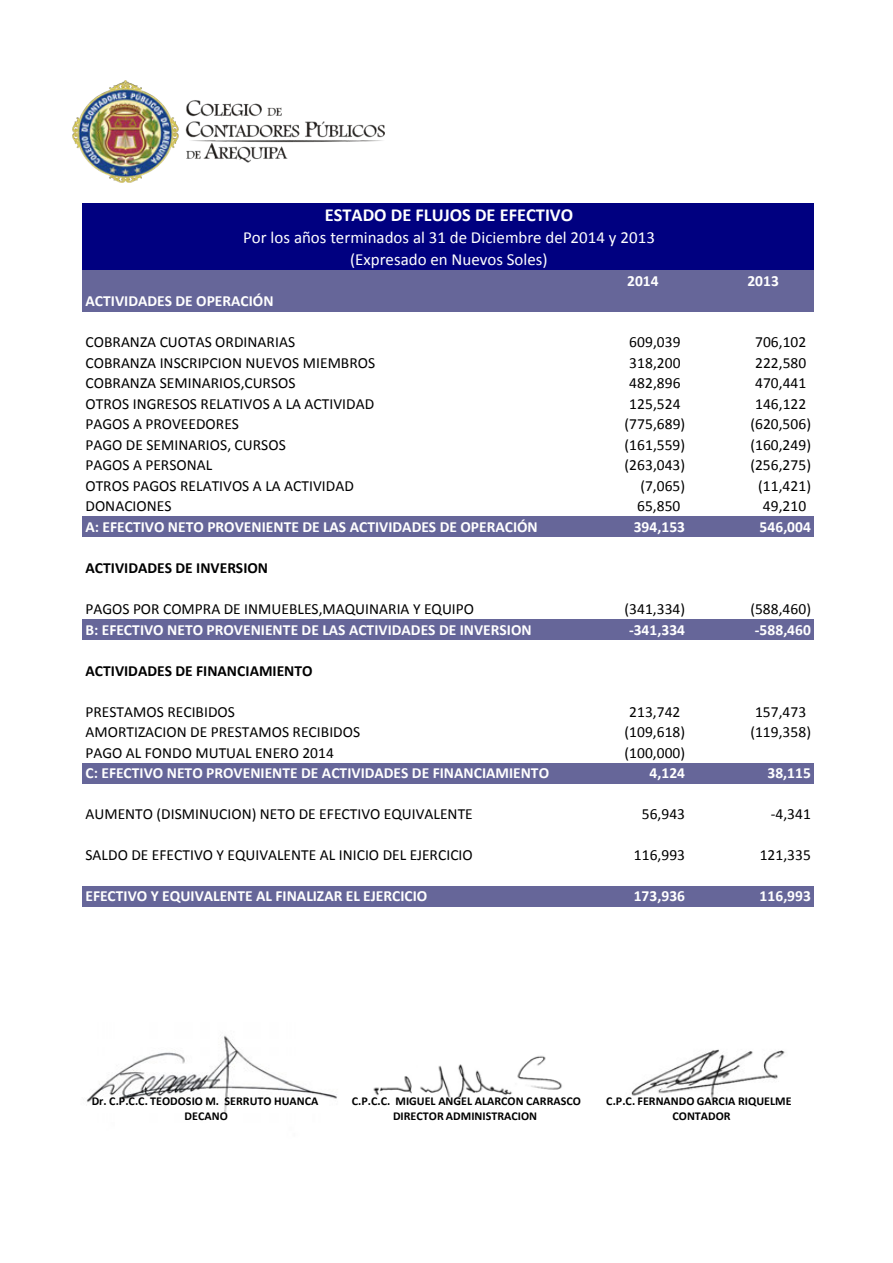
<style>
.page{position:relative;width:893px;height:1263px;background:#fff}
.page>*{position:absolute;margin:0;border:0;box-sizing:border-box;transform-origin:0 0}
.t1{font:700 18.3px "Calibri";color:#fff}
.t2{font:16.95px "Calibri";color:#fff}
.t3{font:15.45px "Calibri";letter-spacing:.005em;color:#000}
.t4{font:700 15.45px "Calibri";color:#fff}
.t5{font:700 15.45px "Calibri";color:#000}
.t6{font:700 12px/14.7px "Calibri";color:#000;text-align:center}
</style>
<div class="page">
<div style="left:83px;top:204px;width:731px;height:66px;background:#000080"></div>
<div style="left:83px;top:270px;width:731px;height:41px;background:#669"></div>
<div style="left:83px;top:516px;width:731px;height:21px;background:#669"></div>
<div style="left:83px;top:619px;width:731px;height:21px;background:#669"></div>
<div style="left:83px;top:763px;width:731px;height:20px;background:#669"></div>
<div style="left:83px;top:886px;width:731px;height:20px;background:#669"></div>
<img style="left:72px;top:81px;width:313px;height:102px">
<img style="left:631px;top:1049px;width:154px;height:51px">
<img style="left:373px;top:1055px;width:189px;height:44px">
<img style="left:86px;top:1035px;width:251px;height:79px">
<p class="t1" style="left:325px;top:203px;width:250px">ESTADO DE FLUJOS DE EFECTIVO</p>
<p class="t2" style="left:243px;top:227px;width:413px">Por los años terminados al 31 de Diciembre del 2014 y 2013</p>
<p class="t2" style="left:350px;top:248px;width:199px">(Expresado en Nuevos Soles)</p>
<p class="t4" style="left:627px;top:271px;width:33px">2014</p>
<p class="t4" style="left:747px;top:271px;width:33px">2013</p>
<p class="t4" style="left:86px;top:291px;width:190px">ACTIVIDADES DE OPERACIÓN</p>
<p class="t3" style="left:86px;top:332px;width:211px">COBRANZA CUOTAS ORDINARIAS</p>
<p class="t3" style="left:629px;top:332px;width:53px">609,039</p>
<p class="t3" style="left:755px;top:332px;width:53px">706,102</p>
<p class="t3" style="left:86px;top:353px;width:291px">COBRANZA INSCRIPCION NUEVOS MIEMBROS</p>
<p class="t3" style="left:629px;top:353px;width:53px">318,200</p>
<p class="t3" style="left:755px;top:353px;width:53px">222,580</p>
<p class="t3" style="left:86px;top:373px;width:212px">COBRANZA SEMINARIOS,CURSOS</p>
<p class="t3" style="left:629px;top:373px;width:53px">482,896</p>
<p class="t3" style="left:755px;top:373px;width:53px">470,441</p>
<p class="t3" style="left:86px;top:394px;width:290px">OTROS INGRESOS RELATIVOS A LA ACTIVIDAD</p>
<p class="t3" style="left:629px;top:394px;width:53px">125,524</p>
<p class="t3" style="left:755px;top:394px;width:53px">146,122</p>
<p class="t3" style="left:86px;top:414px;width:155px">PAGOS A PROVEEDORES</p>
<p class="t3" style="left:624px;top:414px;width:62px">(775,689)</p>
<p class="t3" style="left:750px;top:414px;width:62px">(620,506)</p>
<p class="t3" style="left:86px;top:435px;width:202px">PAGO DE SEMINARIOS, CURSOS</p>
<p class="t3" style="left:624px;top:435px;width:62px">(161,559)</p>
<p class="t3" style="left:750px;top:435px;width:62px">(160,249)</p>
<p class="t3" style="left:85px;top:455px;width:128px">PAGOS A PERSONAL</p>
<p class="t3" style="left:624px;top:455px;width:62px">(263,043)</p>
<p class="t3" style="left:750px;top:455px;width:62px">(256,275)</p>
<p class="t3" style="left:85px;top:476px;width:270px">OTROS PAGOS RELATIVOS A LA ACTIVIDAD</p>
<p class="t3" style="left:640px;top:476px;width:46px">(7,065)</p>
<p class="t3" style="left:758px;top:476px;width:54px">(11,421)</p>
<p class="t3" style="left:85px;top:496px;width:88px">DONACIONES</p>
<p class="t3" style="left:637px;top:496px;width:45px">65,850</p>
<p class="t3" style="left:763px;top:496px;width:45px">49,210</p>
<p class="t4" style="left:85px;top:517px;width:454px">A: EFECTIVO NETO PROVENIENTE DE LAS ACTIVIDADES DE OPERACIÓN</p>
<p class="t4" style="left:634px;top:517px;width:53px">394,153</p>
<p class="t4" style="left:759px;top:517px;width:53px">546,004</p>
<p class="t5" style="left:85px;top:558px;width:184px">ACTIVIDADES DE INVERSION</p>
<p class="t3" style="left:85px;top:599px;width:390px">PAGOS POR COMPRA DE INMUEBLES,MAQUINARIA Y EQUIPO</p>
<p class="t3" style="left:624px;top:599px;width:62px">(341,334)</p>
<p class="t3" style="left:750px;top:599px;width:62px">(588,460)</p>
<p class="t4" style="left:85px;top:619px;width:448px">B: EFECTIVO NETO PROVENIENTE DE LAS ACTIVIDADES DE INVERSION</p>
<p class="t4" style="left:629px;top:619px;width:58px">-341,334</p>
<p class="t4" style="left:755px;top:619px;width:58px">-588,460</p>
<p class="t5" style="left:85px;top:660px;width:229px">ACTIVIDADES DE FINANCIAMIENTO</p>
<p class="t3" style="left:85px;top:702px;width:151px">PRESTAMOS RECIBIDOS</p>
<p class="t3" style="left:629px;top:702px;width:53px">213,742</p>
<p class="t3" style="left:755px;top:702px;width:53px">157,473</p>
<p class="t3" style="left:85px;top:722px;width:276px">AMORTIZACION DE PRESTAMOS RECIBIDOS</p>
<p class="t3" style="left:624px;top:722px;width:62px">(109,618)</p>
<p class="t3" style="left:750px;top:722px;width:62px">(119,358)</p>
<p class="t3" style="left:85px;top:743px;width:250px">PAGO AL FONDO MUTUAL ENERO 2014</p>
<p class="t3" style="left:624px;top:743px;width:62px">(100,000)</p>
<p class="t4" style="left:85px;top:763px;width:465px">C: EFECTIVO NETO PROVENIENTE DE ACTIVIDADES DE FINANCIAMIENTO</p>
<p class="t4" style="left:649px;top:763px;width:37px">4,124</p>
<p class="t4" style="left:767px;top:763px;width:45px">38,115</p>
<p class="t3" style="left:85px;top:804px;width:389px">AUMENTO (DISMINUCION) NETO DE EFECTIVO EQUIVALENTE</p>
<p class="t3" style="left:642px;top:804px;width:45px">56,943</p>
<p class="t3" style="left:771px;top:804px;width:42px">-4,341</p>
<p class="t3" style="left:85px;top:845px;width:389px">SALDO DE EFECTIVO Y EQUIVALENTE AL INICIO DEL EJERCICIO</p>
<p class="t3" style="left:634px;top:845px;width:53px">116,993</p>
<p class="t3" style="left:760px;top:845px;width:53px">121,335</p>
<p class="t4" style="left:85px;top:886px;width:343px">EFECTIVO Y EQUIVALENTE AL FINALIZAR EL EJERCICIO</p>
<p class="t4" style="left:634px;top:886px;width:53px">173,936</p>
<p class="t4" style="left:759px;top:886px;width:53px">116,993</p>
<p class="t6" style="left:92px;top:1093px;width:228px">Dr. C.P.C.C. TEODOSIO M. SERRUTO HUANCA</p>
<p class="t6" style="left:185px;top:1108px;width:45px">DECANO</p>
<p class="t6" style="left:352px;top:1093px;width:231px">C.P.C.C. MIGUEL ANGEL ALARCON CARRASCO<br>DIRECTOR ADMINISTRACION</p>
<p class="t6" style="left:606px;top:1093px;width:187px">C.P.C. FERNANDO GARCIA RIQUELME</p>
<p class="t6" style="left:672px;top:1108px;width:60px">CONTADOR</p>
</div>
